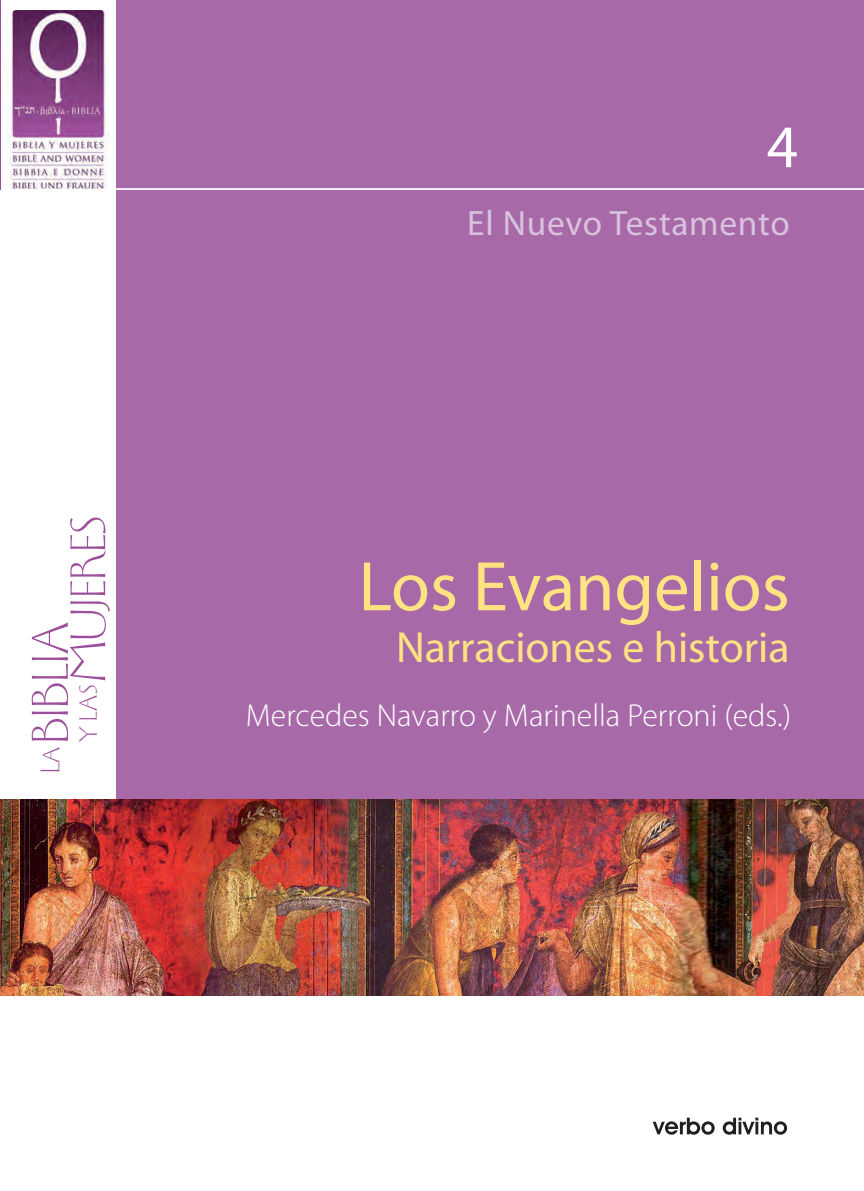
<style>
.page{position:relative;width:864px;height:1191px;background:#fff}
.page>*{position:absolute;margin:0;border:0;box-sizing:border-box;transform-origin:0 0}
.t1{font:70.7px "Myriad Pro";color:#ffe383}
.t2{font:60.73px "Myriad Pro";color:#fff}
.t3{font:43.75px "Myriad Pro";color:#ffe383}
.t4{font:35.35px "Myriad Pro";letter-spacing:.02em;color:#d8c2dd}
.t5{font:300 31.85px "Myriad Pro";color:#fff}
.t6{font:27.65px "Beata";color:#9c509c;scale:1.12 1}
.t7{font:26.78px "Beata";color:#9c509c;scale:1.15 1}
</style>
<div class="page">
<svg style="left:7px;top:10px;width:102px;height:179px"></svg>
<div style="left:116px;top:0;width:747px;height:889px;background:#a869a9"></div>
<svg style="left:652px;top:1117px;width:62px;height:17px"></svg>
<svg style="left:722px;top:1117px;width:64px;height:17px"></svg>
<img style="left:0;top:800px;width:863px;height:195px">
<hr style="left:0;top:0;width:1px;height:190px;background:#9c509c">
<hr style="left:111px;top:188px;width:752px;height:2px;background:#fff">
<svg style="left:70px;top:517px;width:36px;height:78px"></svg>
<svg style="left:32px;top:711px;width:36px;height:30px"></svg>
<svg style="left:32px;top:601px;width:78px;height:104px"></svg>
<p class="t7" style="left:35px;top:773px;width:24px;rotate:-90deg">La</p>
<p class="t6" style="left:71px;top:742px;width:53px;rotate:-90deg">y las</p>
<h2 class="t2" style="left:766px;top:124px;width:33px">4</h2>
<p class="t4" style="left:467px;top:210px;width:324px">El Nuevo Testamento</p>
<h1 class="t1" style="left:358px;top:559px;width:432px">Los Evangelios</h1>
<h3 class="t3" style="left:396px;top:631px;width:395px">Narraciones e historia</h3>
<p class="t5" style="left:246px;top:703px;width:546px">Mercedes Navarro y Marinella Perroni (eds.)</p>
</div>
